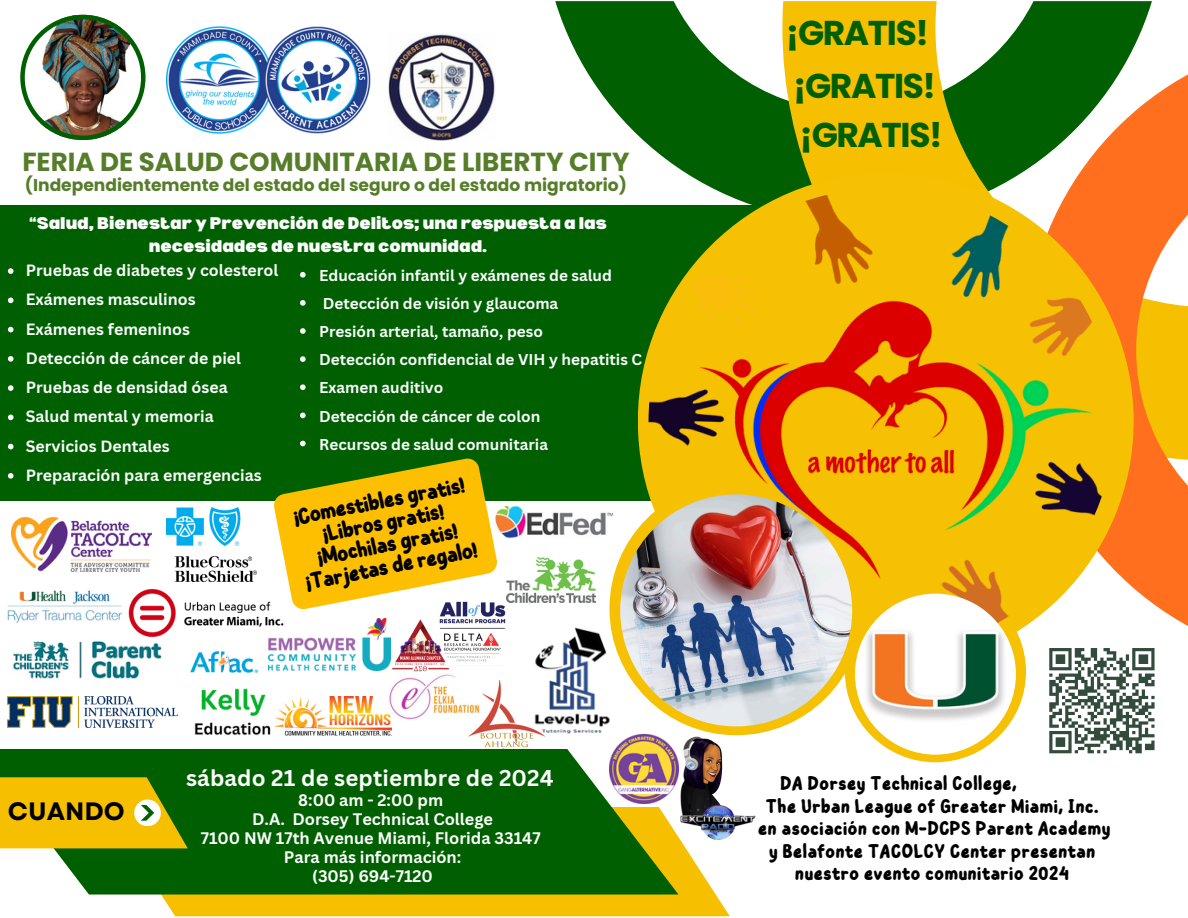
<style>
.page{position:relative;width:1188px;height:918px;background:#fff}
.page>*{position:absolute;margin:0;border:0;box-sizing:border-box;transform-origin:0 0}
.t1{font:700 34.5px "Poppins";letter-spacing:-.04em;color:#006001}
.t2{font:700 26.1px "Poppins";color:#567d29}
.t3{font:700 25.05px "Garet";color:#000}
.t4{font:700 23.25px/21.9px "Childos Arabic";color:#000;text-align:center}
.t5{font:700 22.2px "Canva Sans";letter-spacing:.005em;color:#fdfefd}
.t6{font:700 19.95px "Childos Arabic";color:#000}
.t7{font:700 17.1px "Poppins";color:#567d29}
.t8{font:900 16.5px/22.5px "Bernoru";color:#fdfefd;text-align:center}
.t9{font:700 16.2px/19.2px "Canva Sans";color:#fdfefd;text-align:center}
.t10{font:700 15.9px "Canva Sans";color:#fbfcfd}
.t11{font:700 15.3px "Canva Sans";color:#fbfcfd}
</style>
<div class="page">
<div style="left:0;top:205px;width:871px;height:296px;background:#006001"></div>
<svg style="left:556px;top:1px;width:226px;height:221px;fill:#006001"></svg>
<svg style="left:782px;top:1px;width:370px;height:206px;background:#acab22"></svg>
<svg style="left:1025px;top:44px;width:163px;height:583px;fill:#ff6f1d"></svg>
<div style="left:638px;top:173px;width:496px;height:496px;background:#f6c103;border-radius:50%"></div>
<img style="left:469px;top:680px;width:65px;height:69px">
<div style="left:609px;top:482px;width:254px;height:253px;background:#f6c103;border-radius:50%"></div>
<svg style="left:161px;top:842px;width:569px;height:74px;background:#f7c821"></svg>
<svg style="left:0;top:749px;width:679px;height:146px;background:#166c0f"></svg>
<div style="left:845px;top:581px;width:181px;height:181px;background:#f6c103;border-radius:50%"></div>
<svg style="left:0;top:777px;width:188px;height:71px;background:#d8b609"></svg>
<img style="left:499px;top:507px;width:115px;height:31px">
<img style="left:609px;top:735px;width:55px;height:69px">
<img style="left:526px;top:623px;width:101px;height:115px">
<img style="left:389px;top:675px;width:91px;height:47px">
<img style="left:13px;top:636px;width:149px;height:43px">
<img style="left:11px;top:517px;width:141px;height:54px">
<img style="left:190px;top:650px;width:69px;height:24px">
<img style="left:268px;top:619px;width:123px;height:51px">
<img style="left:664px;top:736px;width:92px;height:106px">
<img style="left:7px;top:697px;width:170px;height:30px">
<img style="left:167px;top:508px;width:90px;height:73px">
<img style="left:388px;top:34px;width:107px;height:106px">
<img style="left:167px;top:26px;width:204px;height:108px">
<img style="left:20px;top:15px;width:125px;height:125px">
<img style="left:649px;top:188px;width:465px;height:466px;border-radius:50%">
<img style="left:855px;top:594px;width:161px;height:161px;border-radius:50%">
<img style="left:620px;top:494px;width:232px;height:232px;border-radius:50%">
<img style="left:128px;top:589px;width:158px;height:47px">
<img style="left:507px;top:558px;width:89px;height:45px">
<img style="left:8px;top:590px;width:115px;height:33px">
<svg style="left:1049px;top:648px;width:106px;height:106px"></svg>
<img style="left:194px;top:688px;width:77px;height:48px">
<svg style="left:300px;top:272px;width:6px;height:6px"></svg>
<svg style="left:300px;top:300px;width:6px;height:6px"></svg>
<svg style="left:300px;top:328px;width:6px;height:6px"></svg>
<svg style="left:300px;top:356px;width:6px;height:6px"></svg>
<svg style="left:300px;top:384px;width:6px;height:6px"></svg>
<svg style="left:300px;top:413px;width:6px;height:5px"></svg>
<svg style="left:300px;top:441px;width:6px;height:5px"></svg>
<svg style="left:8px;top:268px;width:6px;height:6px"></svg>
<svg style="left:8px;top:298px;width:6px;height:5px"></svg>
<svg style="left:8px;top:327px;width:6px;height:5px"></svg>
<svg style="left:8px;top:356px;width:6px;height:6px"></svg>
<svg style="left:8px;top:385px;width:6px;height:6px"></svg>
<svg style="left:8px;top:415px;width:6px;height:5px"></svg>
<svg style="left:8px;top:444px;width:6px;height:5px"></svg>
<svg style="left:8px;top:473px;width:6px;height:6px"></svg>
<svg style="left:272px;top:458px;width:227px;height:153px"></svg>
<img style="left:274px;top:696px;width:117px;height:40px">
<img style="left:439px;top:597px;width:67px;height:65px">
<img style="left:391px;top:617px;width:60px;height:59px">
<p class="t2" style="left:22px;top:144px;width:609px">FERIA DE SALUD COMUNITARIA DE LIBERTY CITY</p>
<p class="t7" style="left:25px;top:173px;width:603px">(Independientemente del estado del seguro o del estado migratorio)</p>
<p class="t8" style="left:29px;top:211px;width:579px">“Salud, Bienestar y Prevención de Delitos; una respuesta a las necesidades de nuestra comunidad.</p>
<p class="t10" style="left:26px;top:259px;width:254px">Pruebas de diabetes y colesterol</p>
<p class="t10" style="left:26px;top:288px;width:171px">Exámenes masculinos</p>
<p class="t10" style="left:26px;top:318px;width:165px">Exámenes femeninos</p>
<p class="t10" style="left:26px;top:347px;width:217px">Detección de cáncer de piel</p>
<p class="t10" style="left:26px;top:376px;width:203px">Pruebas de densidad ósea</p>
<p class="t10" style="left:26px;top:405px;width:189px">Salud mental y memoria</p>
<p class="t10" style="left:26px;top:435px;width:145px">Servicios Dentales</p>
<p class="t10" style="left:26px;top:464px;width:237px">Preparación para emergencias</p>
<p class="t11" style="left:319px;top:265px;width:294px">Educación infantil y exámenes de salud</p>
<p class="t11" style="left:323px;top:293px;width:237px">Detección de visión y glaucoma</p>
<h3 class="t11" style="left:319px;top:321px;width:225px">Presión arterial, tamaño, peso</h3>
<p class="t11" style="left:319px;top:349px;width:324px">Detección confidencial de VIH y hepatitis C</p>
<p class="t11" style="left:319px;top:377px;width:126px">Examen auditivo</p>
<p class="t11" style="left:319px;top:405px;width:223px">Detección de cáncer de colon</p>
<p class="t11" style="left:319px;top:433px;width:230px">Recursos de salud comunitaria</p>
<p class="t4" style="left:291px;top:507px;width:176px;rotate:-11deg">¡Comestibles gratis! ¡Libros gratis! ¡Mochilas gratis! ¡Tarjetas de regalo!</p>
<p class="t3" style="left:8px;top:793px;width:118px">CUANDO</p>
<p class="t5" style="left:186px;top:762px;width:369px">sábado 21 de septiembre de 2024</p>
<p class="t9" style="left:201px;top:790px;width:341px">8:00 am - 2:00 pm<br>D.A. Dorsey Technical College<br>7100 NW 17th Avenue Miami, Florida 33147<br>Para más información:<br>(305) 694-7120</p>
<p class="t1" style="left:786px;top:9px;width:145px">¡GRATIS!</p>
<p class="t1" style="left:793px;top:62px;width:145px">¡GRATIS!</p>
<p class="t1" style="left:800px;top:110px;width:145px">¡GRATIS!</p>
<p class="t6" style="left:780px;top:769px;width:238px">DA Dorsey Technical College,</p>
<p class="t6" style="left:766px;top:792px;width:335px">The Urban League of Greater Miami, Inc.</p>
<p class="t6" style="left:758px;top:814px;width:354px">en asociación con M-DCPS Parent Academy</p>
<p class="t6" style="left:769px;top:837px;width:328px">y Belafonte TACOLCY Center presentan</p>
<p class="t6" style="left:795px;top:859px;width:276px">nuestro evento comunitario 2024</p>
</div>
